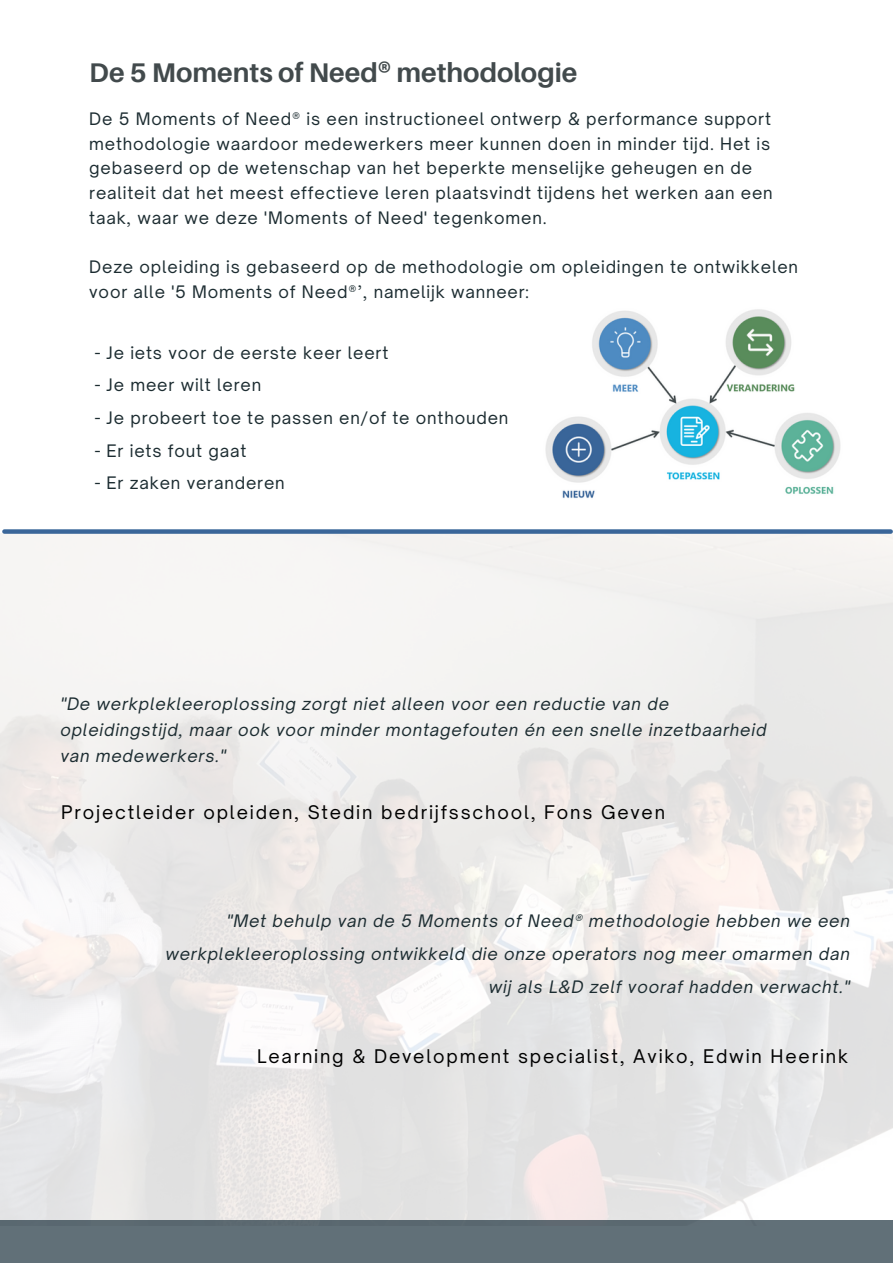
<style>
.page{position:relative;width:893px;height:1264px;background:#fff}
.page>*{position:absolute;margin:0;border:0;box-sizing:border-box;transform-origin:0 0}
.t1{font:700 27px "Aileron";color:#424a4c}
.t2{font:18px "Open Sauce One";letter-spacing:.1em;color:#000}
.t3{font:16.5px/24.8px "Open Sauce One";letter-spacing:.05em;color:#1c2c31}
.t4{font:italic 16.5px/32.5px "Open Sauce One";letter-spacing:.05em;color:#1c2c31;text-align:right}
</style>
<div class="page">
<div style="left:0;top:1220px;width:892px;height:42px;background:#617078"></div>
<div style="left:4px;top:529px;width:886px;height:5px;background:#3a6699"></div>
<img style="left:545px;top:309px;width:296px;height:190px">
<h1 class="t1" style="left:89px;top:56px;width:489px">De 5 Moments of Need® methodologie</h1>
<p class="t3" style="left:89px;top:106px;width:685px">De 5 Moments of Need® is een instructioneel ontwerp &amp; performance support methodologie waardoor medewerkers meer kunnen doen in minder tijd. Het is gebaseerd op de wetenschap van het beperkte menselijke geheugen en de realiteit dat het meest effectieve leren plaatsvindt tijdens het werken aan een taak, waar we deze 'Moments of Need' tegenkomen.</p>
<p class="t3" style="left:89px;top:255px;width:710px">Deze opleiding is gebaseerd op de methodologie om opleidingen te ontwikkelen voor alle '5 Moments of Need®’, namelijk wanneer:</p>
<p class="t3" style="left:95px;top:340px;width:295px">- Je iets voor de eerste keer leert</p>
<p class="t3" style="left:95px;top:373px;width:168px">- Je meer wilt leren</p>
<p class="t3" style="left:95px;top:405px;width:415px">- Je probeert toe te passen en/of te onthouden</p>
<p class="t3" style="left:95px;top:438px;width:153px">- Er iets fout gaat</p>
<p class="t3" style="left:95px;top:470px;width:191px">- Er zaken veranderen</p>
<p class="t4" style="left:60px;top:690px;width:707px;line-height:25.8px;text-align:left">"De werkplekleeroplossing zorgt niet alleen voor een reductie van de opleidingstijd, maar ook voor minder montagefouten én een snelle inzetbaarheid van medewerkers."</p>
<p class="t2" style="left:61px;top:801px;width:605px">Projectleider opleiden, Stedin bedrijfsschool, Fons Geven</p>
<p class="t4" style="left:165px;top:904px;width:686px">"Met behulp van de 5 Moments of Need® methodologie hebben we een werkplekleeroplossing ontwikkeld die onze operators nog meer omarmen dan wij als L&amp;D zelf vooraf hadden verwacht."</p>
<p class="t2" style="left:257px;top:1044px;width:592px">Learning &amp; Development specialist, Aviko, Edwin Heerink</p>
</div>
